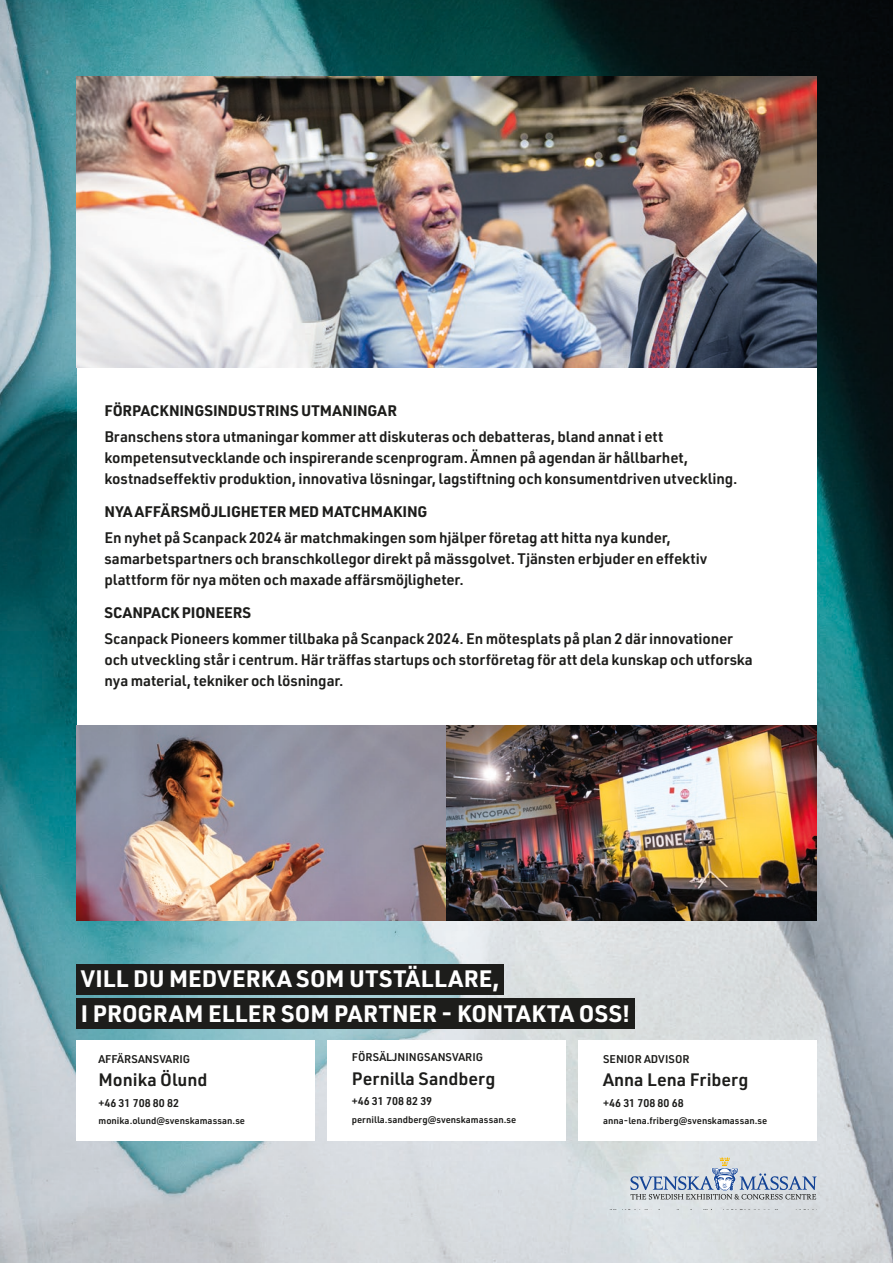
<style>
.page{position:relative;width:893px;height:1263px;background:#fff}
.page>*{position:absolute;margin:0;border:0;box-sizing:border-box;transform-origin:0 0}
.t1{font:700 23.25px/34.5px "URWDIN";letter-spacing:.015em;color:#fff}
.t2{font:600 17.7px "URWDIN";color:#1d1d1b}
.t3{font:600 15px/21px "URWDIN";letter-spacing:-.01em;color:#1d1d1b}
.t4{font:700 15px "URWDIN";letter-spacing:-.005em;color:#1d1d1b}
.t5{font:600 11.1px "URWDIN";color:#1d1d1b}
.t6{font:600 9.45px "URWDIN";color:#1d1d1b}
</style>
<div class="page">
<img style="left:0;top:0;width:893px;height:1263px">
<svg style="left:630px;top:1157px;width:186px;height:42px;background:#bec8d2"></svg>
<div style="left:578px;top:1041px;width:238px;height:100px;background:#fff"></div>
<div style="left:327px;top:1041px;width:238px;height:100px;background:#fff"></div>
<div style="left:77px;top:1041px;width:238px;height:100px;background:#fff"></div>
<div style="left:77px;top:368px;width:739px;height:357px;background:#fff"></div>
<img style="left:77px;top:77px;width:739px;height:291px">
<img style="left:77px;top:725px;width:369px;height:196px">
<img style="left:446px;top:725px;width:370px;height:196px">
<div style="left:76px;top:964px;width:428px;height:30px;background:#1d1d1b"></div>
<div style="left:76px;top:998px;width:559px;height:31px;background:#1d1d1b"></div>
<p class="t4" style="left:104px;top:401px;width:294px">FÖRPACKNINGSINDUSTRINS UTMANINGAR</p>
<p class="t3" style="left:104px;top:425px;width:635px">Branschens stora utmaningar kommer att diskuteras och debatteras, bland annat i ett kompetensutvecklande och inspirerande scenprogram. Ämnen på agendan är hållbarhet, kostnadseffektiv produktion, innovativa lösningar, lagstiftning och konsumentdriven utveckling.</p>
<p class="t4" style="left:104px;top:502px;width:324px">NYA AFFÄRSMÖJLIGHETER MED MATCHMAKING</p>
<p class="t3" style="left:104px;top:526px;width:604px">En nyhet på Scanpack 2024 är matchmakingen som hjälper företag att hitta nya kunder, samarbetspartners och branschkollegor direkt på mässgolvet. Tjänsten erbjuder en effektiv plattform för nya möten och maxade affärsmöjligheter.</p>
<p class="t4" style="left:104px;top:603px;width:148px">SCANPACK PIONEERS</p>
<p class="t3" style="left:104px;top:627px;width:650px">Scanpack Pioneers kommer tillbaka på Scanpack 2024. En mötesplats på plan 2 där innovationer och utveckling står i centrum. Här träffas startups och storföretag för att dela kunskap och utforska nya material, tekniker och lösningar.</p>
<h1 class="t1" style="left:81px;top:960px;width:551px">VILL DU MEDVERKA SOM UTSTÄLLARE,<br>I PROGRAM ELLER SOM PARTNER - KONTAKTA OSS!</h1>
<p class="t5" style="left:99px;top:1051px;width:93px">AFFÄRSANSVARIG</p>
<p class="t2" style="left:99px;top:1068px;width:111px">Monika Ölund</p>
<p class="t5" style="left:99px;top:1095px;width:82px">+46 31 708 80 82</p>
<p class="t6" style="left:99px;top:1114px;width:148px">monika.olund@svenskamassan.se</p>
<p class="t5" style="left:352px;top:1050px;width:133px">FÖRSÄLJNINGSANSVARIG</p>
<p class="t2" style="left:352px;top:1066px;width:145px">Pernilla Sandberg</p>
<p class="t5" style="left:352px;top:1094px;width:82px">+46 31 708 82 39</p>
<p class="t6" style="left:352px;top:1113px;width:166px">pernilla.sandberg@svenskamassan.se</p>
<p class="t5" style="left:603px;top:1051px;width:88px">SENIOR ADVISOR</p>
<p class="t2" style="left:603px;top:1068px;width:147px">Anna Lena Friberg</p>
<p class="t5" style="left:603px;top:1095px;width:82px">+46 31 708 80 68</p>
<p class="t6" style="left:603px;top:1114px;width:166px">anna-lena.friberg@svenskamassan.se</p>
</div>
